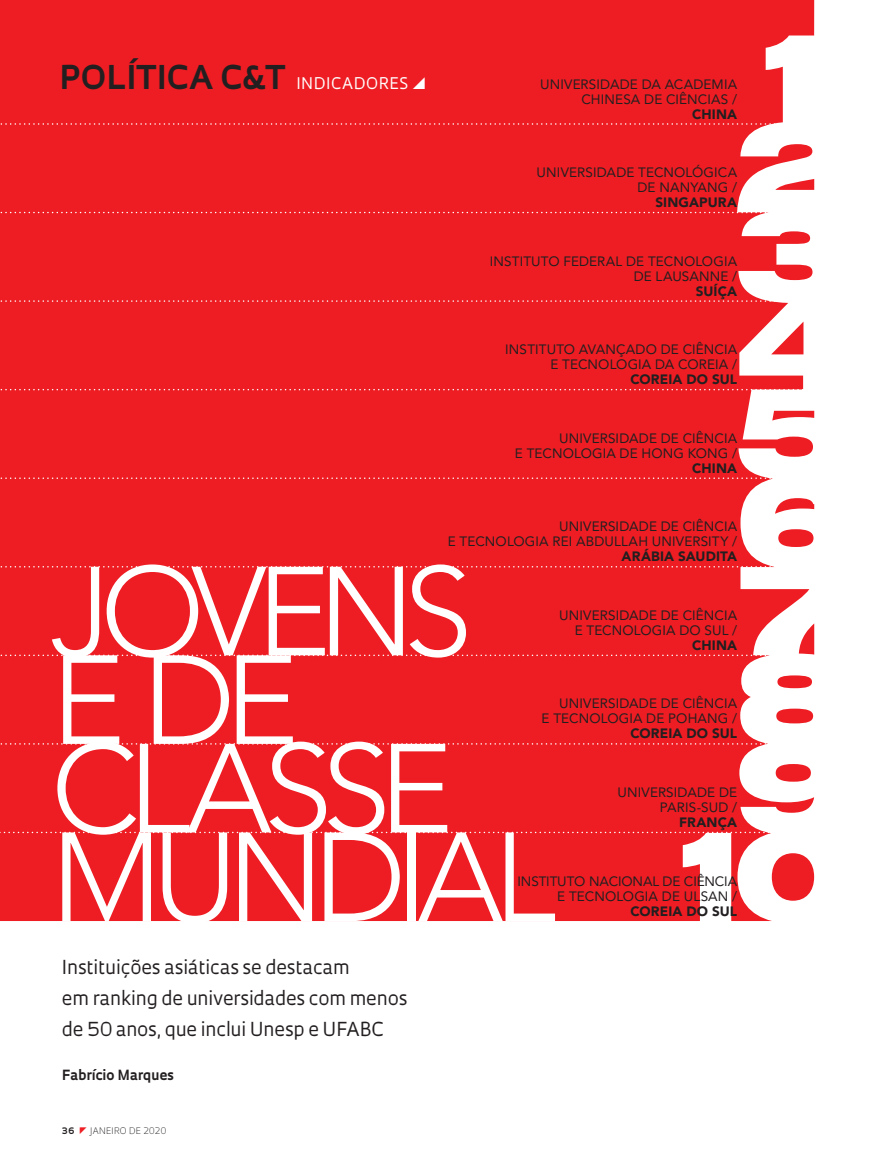
<style>
.page{position:relative;width:885px;height:1169px;background:#fff}
.page>*{position:absolute;margin:0;border:0;box-sizing:border-box;transform-origin:0 0}
.t1{font:300 125.1px/88.5px "Avenir";letter-spacing:-.085em;color:#fff}
.t2{font:700 31.95px "Oculum";letter-spacing:.02em;color:#231f20}
.t3{font:18.75px/30.9px "Oculum";letter-spacing:-.01em;color:#231f20}
.t4{font:700 13.65px "Oculum";letter-spacing:-.005em;color:#231f20}
.t5{font:13.5px/15px "Avenir";letter-spacing:.01em;color:#231f20;text-align:right}
.t6{font:900 13.5px "Avenir";letter-spacing:.01em;color:#231f20}
.t7{font:13.5px/15px "Avenir";letter-spacing:-.01em;color:#231f20;text-align:right}
.t8{font:300 8.7px "Oculum";letter-spacing:.015em;color:#231f20}
.t9{font:700 8.7px "Oculum";color:#231f20}
.s1{font-weight:400;font-size:15.6px;color:#fff}
</style>
<div class="page">
<div style="left:0;top:0;width:814px;height:921px;background:#ee1d23"></div>
<svg style="left:0;top:123px;width:814px;height:2px;background:#f14f53"></svg>
<svg style="left:0;top:212px;width:814px;height:1px"></svg>
<svg style="left:0;top:300px;width:814px;height:2px;background:#f14f54"></svg>
<svg style="left:0;top:389px;width:814px;height:1px"></svg>
<svg style="left:0;top:477px;width:814px;height:2px;background:#f14f54"></svg>
<svg style="left:0;top:566px;width:814px;height:1px"></svg>
<svg style="left:0;top:623px;width:815px;height:33px;background:#ef2c31"></svg>
<svg style="left:0;top:743px;width:814px;height:1px"></svg>
<svg style="left:0;top:831px;width:814px;height:2px;background:#f14e52"></svg>
<svg style="left:413px;top:77px;width:12px;height:12px"></svg>
<h2 class="t2" style="left:59px;top:55px;width:351px">POLÍTICA C&amp;T <span class="s1">INDICADORES</span></h2>
<p class="t5" style="left:540px;top:76px;width:199px">UNIVERSIDADE DA ACADEMIA<br>CHINESA DE CIÊNCIAS /</p>
<p class="t6" style="left:692px;top:106px;width:46px">CHINA</p>
<p class="t5" style="left:537px;top:165px;width:202px">UNIVERSIDADE TECNOLÓGICA<br>DE NANYANG /</p>
<p class="t6" style="left:655px;top:194px;width:83px">SINGAPURA</p>
<p class="t5" style="left:490px;top:253px;width:249px">INSTITUTO FEDERAL DE TECNOLOGIA<br>DE LAUSANNE /</p>
<p class="t6" style="left:696px;top:283px;width:43px">SUÍÇA</p>
<p class="t5" style="left:505px;top:342px;width:233px">INSTITUTO AVANÇADO DE CIÊNCIA<br>E TECNOLOGIA DA COREIA /</p>
<p class="t6" style="left:630px;top:371px;width:108px">COREIA DO SUL</p>
<p class="t5" style="left:515px;top:430px;width:224px">UNIVERSIDADE DE CIÊNCIA<br>E TECNOLOGIA DE HONG KONG /</p>
<p class="t6" style="left:692px;top:460px;width:46px">CHINA</p>
<p class="t5" style="left:448px;top:519px;width:291px">UNIVERSIDADE DE CIÊNCIA<br>E TECNOLOGIA REI ABDULLAH UNIVERSITY /</p>
<p class="t6" style="left:622px;top:548px;width:117px">ARÁBIA SAUDITA</p>
<h1 class="t1" style="left:51px;top:568px;width:506px">JOVENS<br>E DE<br>CLASSE<br>MUNDIAL</h1>
<p class="t5" style="left:559px;top:607px;width:179px">UNIVERSIDADE DE CIÊNCIA<br>E TECNOLOGIA DO SUL /</p>
<p class="t6" style="left:692px;top:637px;width:46px">CHINA</p>
<p class="t5" style="left:542px;top:696px;width:197px">UNIVERSIDADE DE CIÊNCIA<br>E TECNOLOGIA DE POHANG /</p>
<p class="t6" style="left:630px;top:725px;width:108px">COREIA DO SUL</p>
<p class="t5" style="left:617px;top:785px;width:121px">UNIVERSIDADE DE<br>PARIS-SUD /</p>
<p class="t6" style="left:679px;top:814px;width:60px">FRANÇA</p>
<p class="t7" style="left:518px;top:873px;width:221px">INSTITUTO NACIONAL DE CIÊNCIA<br>E TECNOLOGIA DE ULSAN /</p>
<p class="t6" style="left:630px;top:902px;width:108px">COREIA DO SUL</p>
<h3 class="t3" style="left:62px;top:951px;width:347px">Instituições asiáticas se destacam<br>em ranking de universidades com menos de 50 anos, que inclui Unesp e UFABC</h3>
<p class="t4" style="left:62px;top:1066px;width:113px">Fabrício Marques</p>
<p class="t9" style="left:62px;top:1124px;width:14px">36</p>
<p class="t8" style="left:90px;top:1124px;width:78px">JANEIRO DE 2020</p>
</div>
